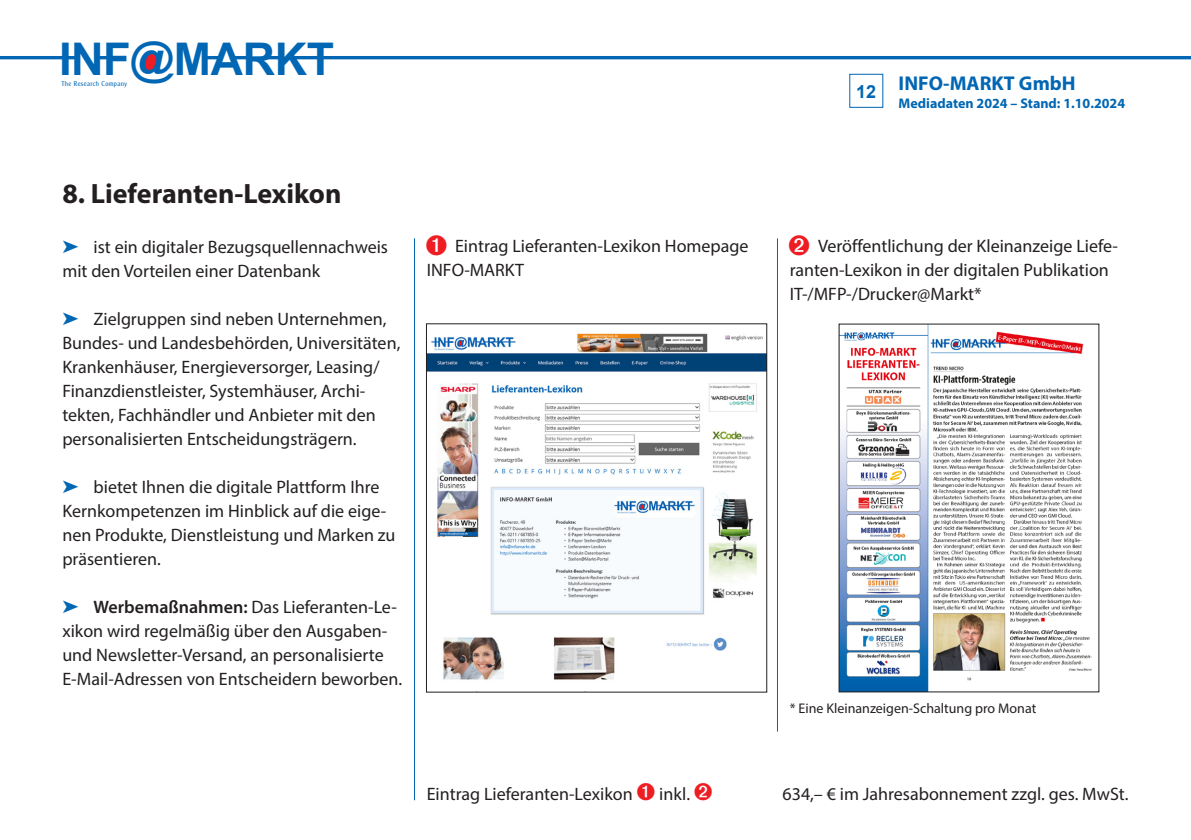
<style>
.page{position:relative;width:1191px;height:840px;background:#fff}
.page>*{position:absolute;margin:0;border:0;box-sizing:border-box;transform-origin:0 0}
.t1{font:700 45.2px "Arial";letter-spacing:-.005em;color:#0166b3}
.t2{font:700 28px "Myriad Pro";color:#231f20}
.t3{font:700 20px "Myriad Pro";color:#0166b3}
.t4{font:18px/24px "Myriad Pro";color:#231f20}
.t5{font:14px "Myriad Pro";color:#231f20}
.t6{font:700 14px "Myriad Pro";color:#0166b3}
.t7{font:6.8px "Cleargothic";letter-spacing:.06em;color:#0166b3;scale:.9 1}
.s1{font-size:45px}
.s2{color:#0166b3}
.s3{font-weight:600}
.s4{color:#ee1d23}
</style>
<div class="page">
<div style="left:849px;top:74px;width:34px;height:34px;border:1px solid #0166b3"></div>
<hr style="left:0;top:56px;width:77px;height:3px;background:#0166b3">
<hr style="left:205px;top:56px;width:15px;height:3px;background:#0166b3">
<hr style="left:96px;top:56px;width:16px;height:3px;background:#0166b3">
<hr style="left:232px;top:56px;width:18px;height:3px;background:#0166b3">
<hr style="left:264px;top:56px;width:18px;height:3px;background:#0166b3">
<hr style="left:293px;top:56px;width:898px;height:3px;background:#0166b3">
<svg style="left:141px;top:52px;width:18px;height:21px"></svg>
<hr style="left:414px;top:238px;width:1px;height:561px;background:#0166b3">
<hr style="left:777px;top:238px;width:1px;height:493px;background:#0166b3">
<img style="left:840px;top:325px;width:252px;height:365px">
<img style="left:428px;top:333px;width:337px;height:347px">
<div style="left:426px;top:323px;width:341px;height:369px;border:1px solid #231f20"></div>
<h1 class="t1" style="left:59px;top:27px;width:277px">INF<span class="s1">@</span>MARKT</h1>
<p class="t7" style="left:62px;top:79px;width:74px">The Research Company</p>
<p class="t3" style="left:856px;top:70px;width:221px"><sub>12</sub> INFO-MARKT GmbH</p>
<p class="t6" style="left:898px;top:94px;width:228px">Mediadaten 2024 – Stand: 1.10.2024</p>
<h2 class="t2" style="left:62px;top:175px;width:281px">8. Lieferanten-Lexikon</h2>
<p class="t4" style="left:62px;top:234px;width:327px"><span class="s2">➤</span> ist ein digitaler Bezugsquellennachweis</p>
<p class="t4" style="left:62px;top:258px;width:259px">mit den Vorteilen einer Datenbank</p>
<p class="t4" style="left:62px;top:306px;width:339px"><span class="s2">➤</span> Zielgruppen sind neben Unternehmen, Bundes- und Landesbehörden, Universitäten, Krankenhäuser, Energieversorger, Leasing/ Finanzdienstleister, Systemhäuser, Archi&shy;tekten, Fachhändler und Anbieter mit den personalisierten Entscheidungsträgern.</p>
<p class="t4" style="left:62px;top:474px;width:335px"><span class="s2">➤</span> bietet Ihnen die digitale Plattform Ihre Kernkompetenzen im Hinblick auf die eige&shy;nen Produkte, Dienstleistung und Marken zu präsentieren.</p>
<p class="t4" style="left:62px;top:594px;width:341px"><span class="s2">➤</span> <span class="s3">Werbemaßnahmen:</span> Das Lieferanten-Le&shy;xikon wird regelmäßig über den Ausgaben&shy;und Newsletter-Versand, an personalisierte E-Mail-Adressen von Entscheidern beworben.</p>
<p class="t4" style="left:427px;top:233px;width:323px;text-indent:28px">Eintrag Lieferanten-Lexikon Homepage<br>INFO-MARKT</p>
<p class="t4" style="left:789px;top:233px;width:330px;text-indent:28px">Veröffentlichung der Kleinanzeige Liefe&shy;ranten-Lexikon in der digitalen Publikation<br>IT-/MFP-/Drucker@Markt*</p>
<p class="t5" style="left:789px;top:699px;width:248px">* Eine Kleinanzeigen-Schaltung pro Monat</p>
<p class="t4" style="left:427px;top:780px;width:287px">Eintrag Lieferanten-Lexikon <span class="s4">➊</span> inkl. <span class="s4">➋</span></p>
<p class="t4" style="left:782px;top:780px;width:347px">634,– € im Jahresabonnement zzgl. ges. MwSt.</p>
</div>
